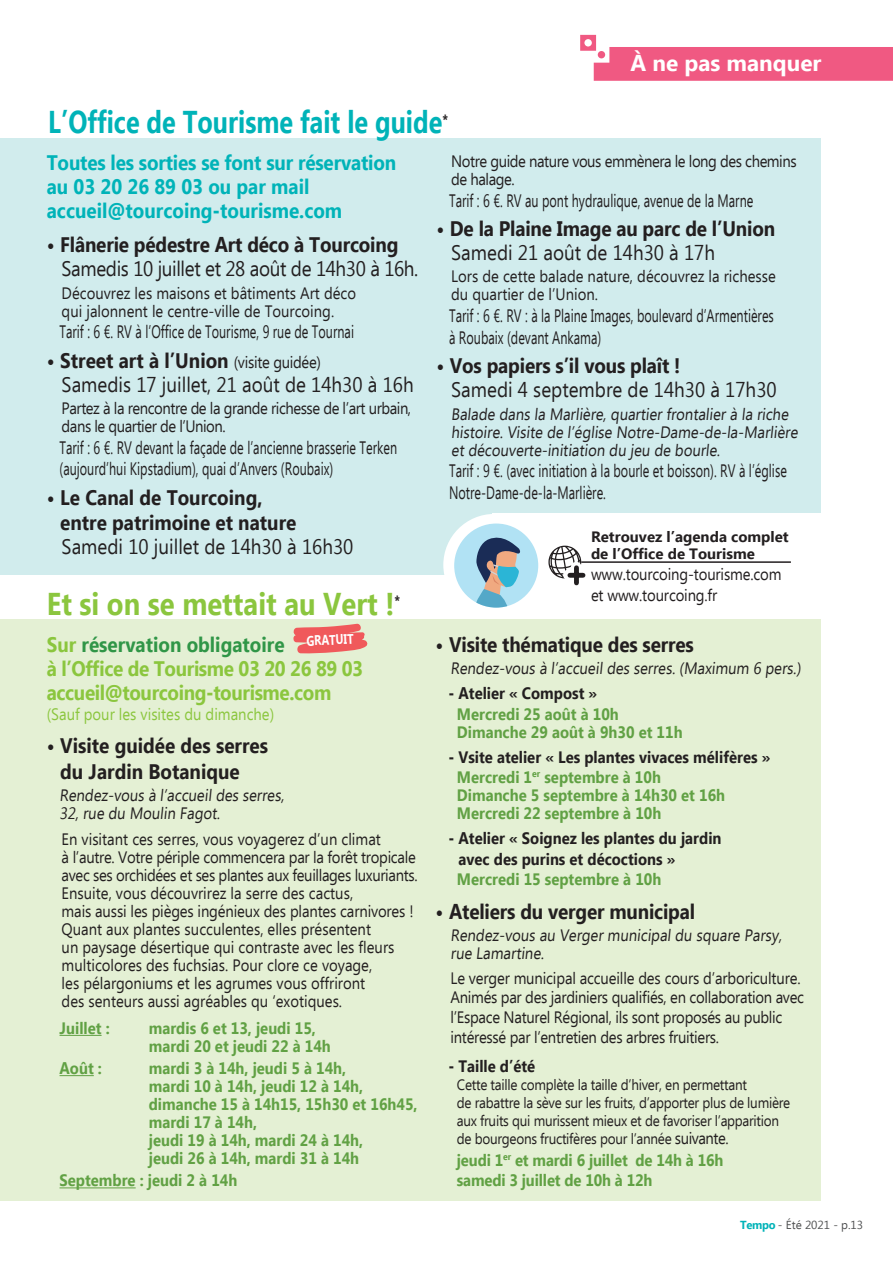
<style>
.page{position:relative;width:893px;height:1263px;background:#fff}
.page>*{position:absolute;margin:0;border:0;box-sizing:border-box;transform-origin:0 0}
.t1{font:700 31.5px "Ebrima";color:#00b3b8;scale:.8 1}
.t2{font:700 31.5px "Ebrima";color:#8bc63e;scale:.87 1}
.t3{font:700 22.5px "Ebrima";color:#fff}
.t4{font:700 21px/25.2px "Ebrima";letter-spacing:-.01em;color:#231f20;scale:.9 1}
.t5{font:21px "Ebrima";color:#231f20;scale:.9 1}
.t6{font:700 21px/24px "Ebrima";color:#00b3b8;scale:.9 1}
.t7{font:700 21px/24px "Ebrima";letter-spacing:-.02em;color:#8bc63e;scale:.9 1}
.t8{font:21px "Ebrima";letter-spacing:-.02em;color:#231f20;scale:.9 1}
.t9{font:18px/21.6px "Ebrima";color:#231f20;scale:.7 1}
.t10{font:16.5px/18px "Ebrima";letter-spacing:-.01em;color:#231f20;scale:.9 1}
.t11{font:700 16.5px/18px "Ebrima";color:#61a144;scale:.9 1}
.t12{font:700 16.5px/21px "Ebrima";color:#231f20;scale:.9 1}
.t13{font:16.5px/18px "Ebrima";letter-spacing:-.03em;color:#231f20;scale:.9 1}
.t14{font:16.5px "Ebrima";color:#8bc63e;scale:.9 1}
.t15{font:15px/18px "Ebrima";letter-spacing:-.02em;color:#231f20;scale:.9 1}
.t16{font:700 15px/16.5px "Ebrima";color:#231f20}
.t17{font:700 13.95px "Ebrima";color:#fff;scale:.79 1}
.t18{font:11.7px "Ebrima";color:#4e4f50}
.s1{font-weight:400;font-size:16.5px}
.s2{color:#309647}
.s3{font-size:16.5px}
.s4{font-weight:700;color:#00b3b8}
</style>
<div class="page">
<div style="left:0;top:138px;width:821px;height:436px;background:#d1eced"></div>
<svg style="left:580px;top:35px;width:313px;height:46px"></svg>
<div style="left:0;top:619px;width:821px;height:582px;background:#e4f0d4"></div>
<hr style="left:60px;top:1035px;width:42px;height:1px;background:#61a144">
<hr style="left:60px;top:1075px;width:34px;height:1px;background:#61a144">
<hr style="left:60px;top:1187px;width:76px;height:1px;background:#61a144">
<svg style="left:293px;top:623px;width:75px;height:30px"></svg>
<div style="left:492px;top:514px;width:358px;height:102px;background:#fff"></div>
<div style="left:443px;top:514px;width:102px;height:102px;background:#fff;border-radius:50%"></div>
<svg style="left:548px;top:546px;width:33px;height:32px"></svg>
<div style="left:571px;top:567px;width:11px;height:16px;background:#fff"></div>
<svg style="left:568px;top:569px;width:16px;height:9px"></svg>
<div style="left:574px;top:568px;width:5px;height:15px;background:#231f20"></div>
<div style="left:570px;top:573px;width:13px;height:5px;background:#231f20"></div>
<hr style="left:581px;top:561px;width:210px;height:2px;background:#231f20">
<div style="left:454px;top:523px;width:84px;height:85px;background:#b1e2f4;border-radius:50%"></div>
<svg style="left:474px;top:537px;width:47px;height:71px"></svg>
<p class="t1" style="left:48px;top:99px;width:501px">L’Office de Tourisme fait le guide<sup>*</sup></p>
<p class="t3" style="left:630px;top:46px;width:193px">À ne pas manquer</p>
<p class="t6" style="left:47px;top:152px;width:390px">Toutes les sorties se font sur réservation au 03 20 26 89 03 ou par mail accueil@tourcoing-tourisme.com</p>
<p class="t4" style="left:47px;top:233px;width:392px">• Flânerie pédestre Art déco à Tourcoing</p>
<p class="t8" style="left:62px;top:254px;width:398px">Samedis 10 juillet et 28 août de 14h30 à 16h.</p>
<p class="t10" style="left:62px;top:285px;width:329px">Découvrez les maisons et bâtiments Art déco qui jalonnent le centre-ville de Tourcoing.</p>
<p class="t9" style="left:60px;top:322px;width:422px">Tarif : 6 €. RV à l’Office de Tourisme, 9 rue de Tournai</p>
<p class="t4" style="left:47px;top:349px;width:306px">• Street art à l’Union <span class="s1">(visite guidée)</span></p>
<p class="t5" style="left:62px;top:370px;width:393px">Samedis 17 juillet, 21 août de 14h30 à 16h</p>
<p class="t13" style="left:62px;top:400px;width:390px">Partez à la rencontre de la grande richesse de l’art urbain, dans le quartier de l’Union.</p>
<p class="t9" style="left:60px;top:438px;width:484px">Tarif : 6 €. RV devant la façade de l’ancienne brasserie Terken (aujourd’hui Kipstadium), quai d’Anvers (Roubaix)</p>
<p class="t4" style="left:60px;top:486px;width:264px;text-indent:-14px">• Le Canal de Tourcoing, entre patrimoine et nature</p>
<p class="t5" style="left:62px;top:532px;width:326px">Samedi 10 juillet de 14h30 à 16h30</p>
<p class="t2" style="left:47px;top:580px;width:408px">Et si on se mettait au Vert !<sup>*</sup></p>
<p class="t17" style="left:306px;top:631px;width:61px;rotate:-3deg">GRATUIT</p>
<p class="t7" style="left:47px;top:633px;width:353px">Sur <span class="s2">réservation obligatoire<br></span>à l’Office de Tourisme 03 20 26 89 03 accueil@tourcoing-tourisme.com</p>
<p class="t14" style="left:47px;top:702px;width:254px">(Sauf pour les visites du dimanche)</p>
<p class="t4" style="left:60px;top:734px;width:232px;text-indent:-14px">• Visite guidée des serres du Jardin Botanique</p>
<p class="t10" style="left:60px;top:787px;width:254px">Rendez-vous à l’accueil des serres,<br>32, rue du Moulin Fagot.</p>
<p class="t10" style="left:62px;top:832px;width:397px">En visitant ces serres, vous voyagerez d’un climat<br>à l’autre. Votre périple commencera par la forêt tropicale avec ses orchidées et ses plantes aux feuillages luxuriants.<br>Ensuite, vous découvrirez la serre des cactus,<br>mais aussi les pièges ingénieux des plantes carnivores !<br>Quant aux plantes succulentes, elles présentent<br>un paysage désertique qui contraste avec les fleurs multicolores des fuchsias. Pour clore ce voyage,<br>les pélargoniums et les agrumes vous offriront<br>des senteurs aussi agréables qu ‘exotiques.</p>
<p class="t11" style="left:60px;top:1020px;width:57px">Juillet :</p>
<p class="t11" style="left:149px;top:1020px;width:204px">mardis 6 et 13, jeudi 15, mardi 20 et jeudi 22 à 14h</p>
<p class="t11" style="left:60px;top:1060px;width:49px">Août :</p>
<p class="t11" style="left:149px;top:1060px;width:300px">mardi 3 à 14h, jeudi 5 à 14h,<br>mardi 10 à 14h, jeudi 12 à 14h, dimanche 15 à 14h15, 15h30 et 16h45, mardi 17 à 14h,</p>
<p class="t11" style="left:149px;top:1132px;width:240px">jeudi 19 à 14h, mardi 24 à 14h,</p>
<p class="t11" style="left:149px;top:1150px;width:235px">jeudi 26 à 14h, mardi 31 à 14h</p>
<p class="t11" style="left:60px;top:1172px;width:199px">Septembre : jeudi 2 à 14h</p>
<p class="t13" style="left:451px;top:153px;width:385px">Notre guide nature vous emmènera le long des chemins de halage.</p>
<p class="t9" style="left:449px;top:191px;width:436px">Tarif : 6 €. RV au pont hydraulique, avenue de la Marne</p>
<p class="t4" style="left:436px;top:217px;width:378px">• De la Plaine Image au parc de l’Union</p>
<p class="t5" style="left:451px;top:238px;width:295px">Samedi 21 août de 14h30 à 17h</p>
<p class="t10" style="left:451px;top:269px;width:362px">Lors de cette balade nature, découvrez la richesse du quartier de l’Union.</p>
<p class="t9" style="left:449px;top:306px;width:466px">Tarif : 6 €. RV : à la Plaine Images, boulevard d’Armentières à Roubaix (devant Ankama)</p>
<p class="t4" style="left:436px;top:354px;width:273px">• Vos papiers s’il vous plaît !</p>
<p class="t5" style="left:451px;top:375px;width:363px">Samedi 4 septembre de 14h30 à 17h30</p>
<p class="t10" style="left:451px;top:406px;width:390px">Balade dans la Marlière, quartier frontalier à la riche histoire. Visite de l’église Notre-Dame-de-la-Marlière et découverte-initiation du jeu de bourle.</p>
<p class="t9" style="left:449px;top:461px;width:484px">Tarif : 9 €. (avec initiation à la bourle et boisson). RV à l’église<br>Notre-Dame-de-la-Marlière.</p>
<p class="t16" style="left:591px;top:529px;width:199px">Retrouvez l’agenda complet de l’Office de Tourisme</p>
<p class="t10" style="left:591px;top:564px;width:213px;line-height:21px">www.tourcoing-tourisme.com et www.tourcoing.fr</p>
<p class="t4" style="left:436px;top:633px;width:288px">• Visite thématique des serres</p>
<p class="t10" style="left:450px;top:660px;width:394px">Rendez-vous à l’accueil des serres. (Maximum 6 pers.)</p>
<p class="t12" style="left:448px;top:684px;width:167px">- Atelier « Compost »</p>
<p class="t11" style="left:457px;top:705px;width:181px">Mercredi 25 août à 10h</p>
<p class="t11" style="left:457px;top:723px;width:252px">Dimanche 29 août à 9h30 et 11h</p>
<p class="t12" style="left:448px;top:747px;width:359px">- Vsite atelier « Les plantes vivaces mélifères »</p>
<p class="t11" style="left:457px;top:769px;width:228px">Mercredi 1<sup>er</sup> septembre à 10h</p>
<p class="t11" style="left:457px;top:787px;width:300px">Dimanche 5 septembre à 14h30 et 16h</p>
<p class="t11" style="left:457px;top:805px;width:229px">Mercredi 22 septembre à 10h</p>
<p class="t12" style="left:458px;top:829px;width:294px;text-indent:-10px">- Atelier « Soignez les plantes du jardin avec des purins et décoctions »</p>
<p class="t11" style="left:457px;top:871px;width:229px">Mercredi 15 septembre à 10h</p>
<p class="t4" style="left:436px;top:900px;width:290px">• Ateliers du verger municipal</p>
<p class="t10" style="left:450px;top:927px;width:373px">Rendez-vous au Verger municipal du square Parsy, rue Lamartine.</p>
<p class="t10" style="left:450px;top:969px;width:394px;line-height:20px">Le verger municipal accueille des cours d’arboriculture.<br>Animés par des jardiniers qualifiés, en collaboration avec l’Espace Naturel Régional, ils sont proposés au public intéressé par l’entretien des arbres fruitiers.</p>
<p class="t12" style="left:448px;top:1056px;width:98px">- Taille d’été</p>
<p class="t15" style="left:457px;top:1076px;width:372px">Cette taille complète la taille d’hiver, en permettant<br>de rabattre la sève sur les fruits, d’apporter plus de lumière aux fruits qui murissent mieux et de favoriser l’apparition de bourgeons fructifères pour l’année <span class="s3">suivante.</span></p>
<p class="t11" style="left:457px;top:1152px;width:298px">jeudi 1<sup>er</sup> et mardi 6 juillet de 14h à 16h</p>
<p class="t11" style="left:457px;top:1172px;width:219px">samedi 3 juillet de 10h à 12h</p>
<p class="t18" style="left:740px;top:1216px;width:124px"><span class="s4">Tempo</span> - Été 2021 - p.13</p>
</div>
